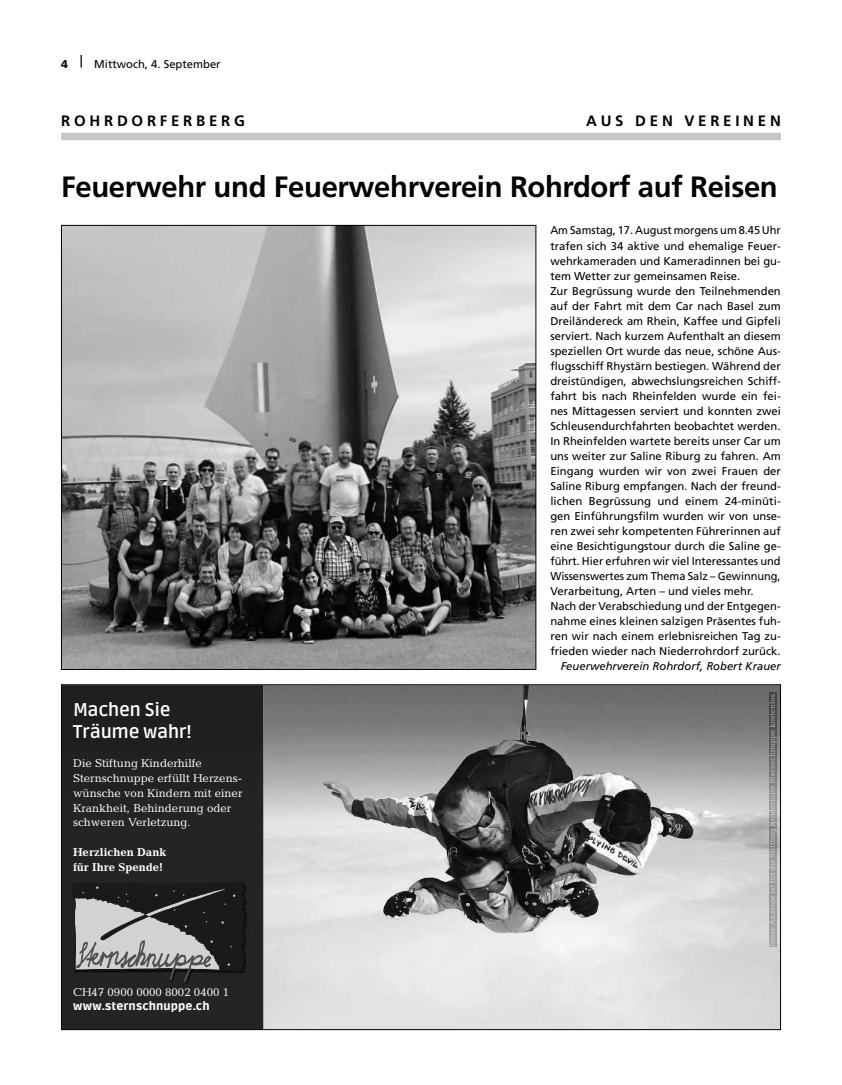
<style>
.page{position:relative;width:842px;height:1085px;background:#fff}
.page>*{position:absolute;margin:0;border:0;box-sizing:border-box;transform-origin:0 0}
.t1{font:700 29.38px "Frutiger LT Std";letter-spacing:-.01em;color:#000}
.t2{font:700 18.38px/21.5px "Ruda";letter-spacing:-.015em;color:#fff}
.t3{font:700 15px "Frutiger LT Std";letter-spacing:.25em;color:#000}
.t4{font:11.5px/14.8px "Candida";color:#fff}
.t5{font:700 11.5px/14.8px "Candida";color:#fff}
.t6{font:900 11.5px "Ruda";letter-spacing:.01em;color:#fff}
.t7{font:11.25px/15px "Frutiger LT Std";color:#000}
.t8{font:italic 11.25px "Frutiger LT Std";color:#000}
.t9{font:900 11.25px "Frutiger LT Std";color:#000}
</style>
<div class="page">
<svg style="left:81px;top:55px;width:1px;height:13px"></svg>
<div style="left:61px;top:133px;width:719px;height:7px;background:#c5c6c6"></div>
<img style="left:63px;top:227px;width:471px;height:440px">
<img style="left:63px;top:686px;width:715px;height:341px">
<img style="left:72px;top:881px;width:176px;height:103px">
<svg style="left:72px;top:880px;width:174px;height:101px;background:#5e5e5e"></svg>
<img style="left:769px;top:692px;width:7px;height:254px">
<p class="t9" style="left:61px;top:57px;width:8px">4</p>
<p class="t7" style="left:94px;top:56px;width:128px">Mittwoch, 4. September</p>
<h3 class="t3" style="left:61px;top:112px;width:185px">ROHRDORFERBERG</h3>
<h3 class="t3" style="left:586px;top:112px;width:196px">AUS DEN VEREINEN</h3>
<h1 class="t1" style="left:61px;top:169px;width:718px">Feuerwehr und Feuerwehrverein Rohrdorf auf Reisen</h1>
<p class="t7" style="left:550px;top:223px;width:232px">Am Samstag, 17. August morgens um 8.45 Uhr trafen sich 34 aktive und ehemalige Feuer&shy;wehrkameraden und Kameradinnen bei gu&shy;tem Wetter zur gemeinsamen Reise.<br>Zur Begrüssung wurde den Teilnehmenden auf der Fahrt mit dem Car nach Basel zum Dreiländereck am Rhein, Kaffee und Gipfeli serviert. Nach kurzem Aufenthalt an diesem speziellen Ort wurde das neue, schöne Aus&shy;flugsschiff Rhystärn bestiegen. Während der dreistündigen, abwechslungsreichen Schiff&shy;fahrt bis nach Rheinfelden wurde ein fei&shy;nes Mittagessen serviert und konnten zwei Schleusendurchfahrten beobachtet werden.<br>In Rheinfelden wartete bereits unser Car um uns weiter zur Saline Riburg zu fahren. Am Eingang wurden wir von zwei Frauen der Saline Riburg empfangen. Nach der freund&shy;lichen Begrüssung und einem 24-minüti&shy;gen Einführungsfilm wurden wir von unse&shy;ren zwei sehr kompetenten Führerinnen auf eine Besichtigungstour durch die Saline ge&shy;führt. Hier erfuhren wir viel Interessantes und Wissenswertes zum Thema Salz – Gewinnung, Verarbeitung, Arten – und vieles mehr.<br>Nach der Verabschiedung und der Entgegen&shy;nahme eines kleinen salzigen Präsentes fuh&shy;ren wir nach einem erlebnisreichen Tag zu&shy;frieden wieder nach Niederrohrdorf zurück.</p>
<p class="t8" style="left:560px;top:659px;width:222px">Feuerwehrverein Rohrdorf, Robert Krauer</p>
<h2 class="t2" style="left:73px;top:699px;width:120px">Machen Sie<br>Träume wahr!</h2>
<p class="t4" style="left:73px;top:756px;width:171px">Die Stiftung Kinderhilfe<br>Sternschnuppe erfüllt Herzens&shy;wünsche von Kindern mit einer<br>Krankheit, Behinderung oder schweren Verletzung.</p>
<p class="t5" style="left:73px;top:844px;width:95px">Herzlichen Dank für Ihre Spende!</p>
<p class="t4" style="left:73px;top:984px;width:158px">CH47 0900 0000 8002 0400 1</p>
<p class="t6" style="left:73px;top:999px;width:138px">www.sternschnuppe.ch</p>
</div>
